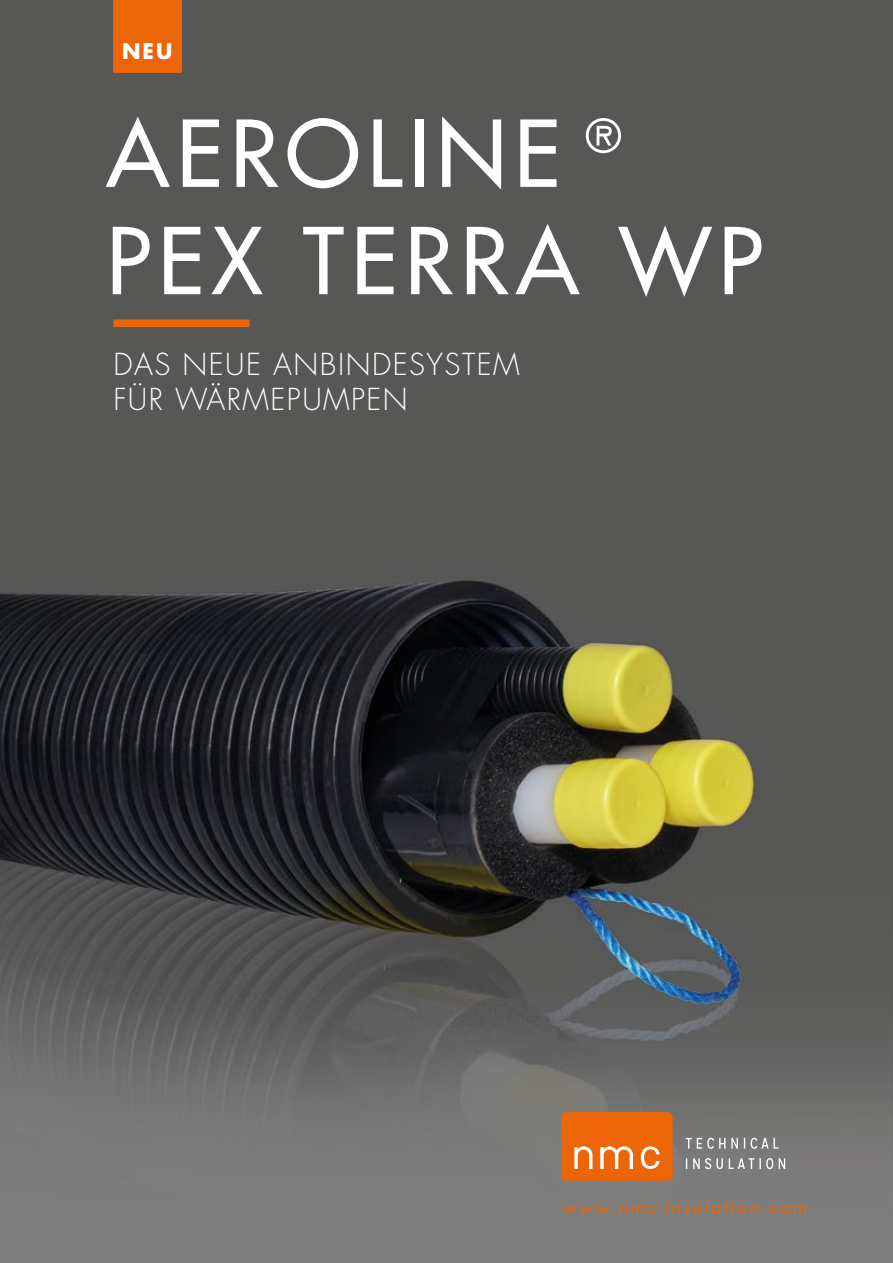
<style>
.page{position:relative;width:893px;height:1263px;background:#fff}
.page>*{position:absolute;margin:0;border:0;box-sizing:border-box;transform-origin:0 0}
.t1{font:500 89.4px/107.2px "Futura CE";letter-spacing:.08em;color:#fff}
.t2{font:300 29.4px/35.4px "Futura CE";letter-spacing:.05em;color:#fff}
.t3{font:700 21px "Futura CE";color:#fff}
.t4{font:italic 16.5px "Futura CE";letter-spacing:.085em;color:#ec6608;scale:1.19 1}
</style>
<div class="page">
<img style="left:0;top:0;width:893px;height:1263px">
<div style="left:113px;top:319px;width:136px;height:8px;background:#ec6608"></div>
<div style="left:561px;top:1112px;width:112px;height:68px;background:#ec6608;border-radius:5px"></div>
<svg style="left:574px;top:1146px;width:86px;height:23px"></svg>
<svg style="left:686px;top:1158px;width:99px;height:11px"></svg>
<svg style="left:686px;top:1138px;width:93px;height:11px"></svg>
<div style="left:113px;top:0;width:68px;height:72px;background:#ec6608"></div>
<p class="t3" style="left:122px;top:35px;width:52px">NEU</p>
<h1 class="t1" style="left:106px;top:97px;width:658px">AEROLINE®<br>PEX TERRA WP</h1>
<p class="t2" style="left:113px;top:347px;width:408px">DAS NEUE ANBINDESYSTEM<br>FÜR WÄRMEPUMPEN</p>
<p class="t4" style="left:561px;top:1196px;width:208px">www.nmc-insulation.com</p>
</div>
